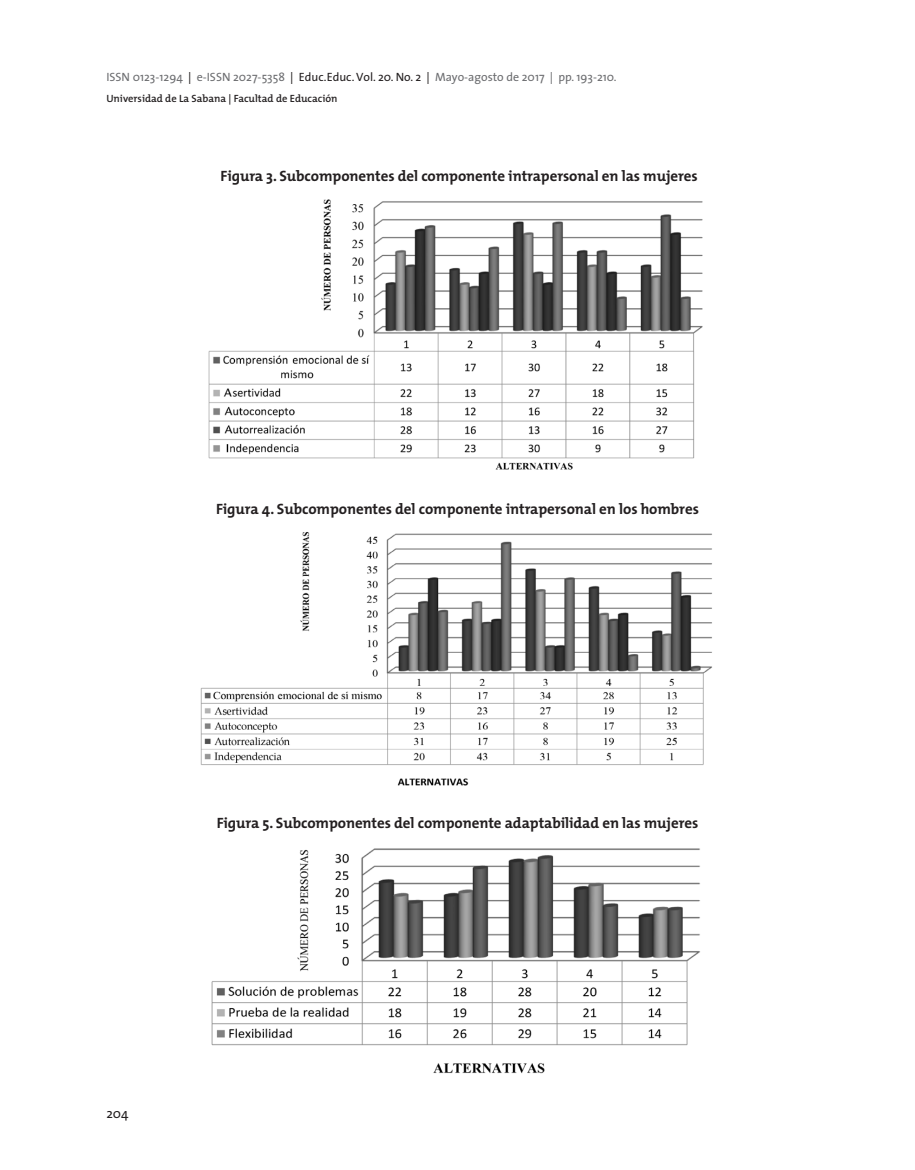
<style>
.page{position:relative;width:915px;height:1170px;background:#fff}
.page>*{position:absolute;margin:0;border:0;box-sizing:border-box;transform-origin:0 0}
.t1{font:700 15px "The Mix";letter-spacing:-.005em;color:#231f20}
.t2{font:13.5px "The Sans";color:#231f20}
.t3{font:12px "The Sans";color:#6c6d70}
.t4{font:600 10.5px "The Mix";color:#231f20}
.s1{color:#231f20}
</style>
<div class="page">
<img style="left:208px;top:199px;width:495px;height:271px">
<img style="left:200px;top:532px;width:512px;height:254px">
<img style="left:211px;top:848px;width:489px;height:226px">
<p class="t3" style="left:106px;top:67px;width:511px">ISSN 0123-1294 <span class="s1">|</span> e-ISSN 2027-5358 <span class="s1">| Educ.Educ. Vol. 20. No. 2 |</span> Mayo-agosto de 2017 | pp. 193-210.</p>
<p class="t4" style="left:106px;top:90px;width:232px">Universidad de La Sabana | Facultad de Educación</p>
<p class="t1" style="left:220px;top:164px;width:478px">Figura 3. Subcomponentes del componente intrapersonal en las mujeres</p>
<p class="t1" style="left:216px;top:496px;width:484px">Figura 4. Subcomponentes del componente intrapersonal en los hombres</p>
<p class="t1" style="left:216px;top:810px;width:483px">Figura 5. Subcomponentes del componente adaptabilidad en las mujeres</p>
<p class="t2" style="left:106px;top:1102px;width:24px">204</p>
</div>
